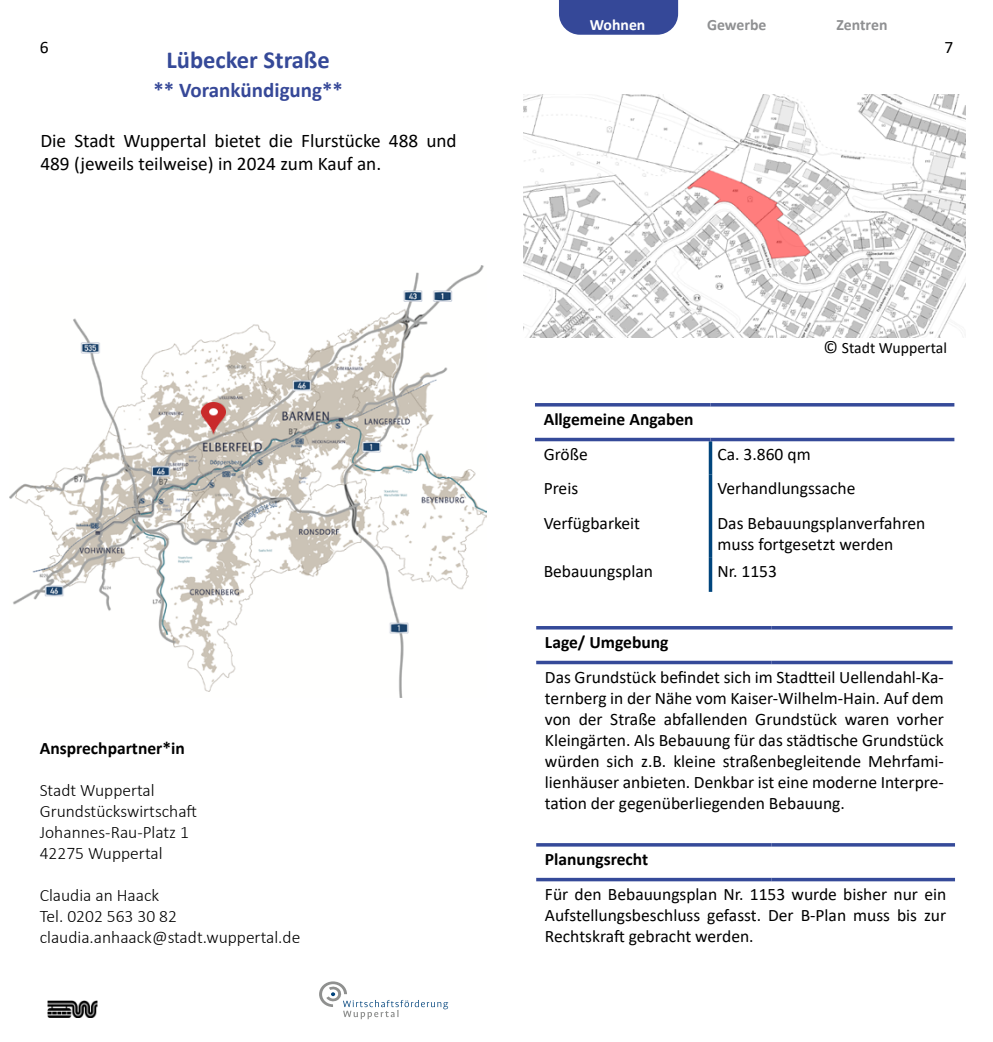
<style>
.page{position:relative;width:993px;height:1042px;background:#fff}
.page>*{position:absolute;margin:0;border:0;box-sizing:border-box;transform-origin:0 0}
.t1{font:700 24.5px "Calibri";color:#354998}
.t2{font:700 21px "Calibri";color:#364898}
.t3{font:19.25px/23.1px "Calibri";color:#000}
.t4{font:17.5px/21px "Calibri";color:#000;text-align:justify}
.t5{font:300 17.5px/21px "Calibri";color:#000}
.t6{font:700 17.5px "Calibri";color:#000}
.t7{font:15.75px "Calibri";color:#000}
.t8{font:700 15.75px "Calibri";color:#8f9092}
.t9{font:700 15.75px "Calibri";color:#fff}
.s1{font-size:17.5px}
</style>
<div class="page">
<img style="left:10px;top:265px;width:476px;height:432px">
<img style="left:523px;top:94px;width:441px;height:243px">
<svg style="left:708px;top:441px;width:4px;height:33px"></svg>
<svg style="left:708px;top:474px;width:4px;height:35px"></svg>
<svg style="left:708px;top:509px;width:4px;height:48px"></svg>
<svg style="left:708px;top:557px;width:4px;height:35px"></svg>
<hr style="left:535px;top:403px;width:175px;height:3px;background:#354a99">
<hr style="left:710px;top:403px;width:244px;height:3px;background:#354a99">
<hr style="left:535px;top:438px;width:175px;height:3px;background:#354a99">
<hr style="left:710px;top:438px;width:244px;height:3px;background:#354a99">
<hr style="left:536px;top:626px;width:235px;height:3px;background:#354a99">
<hr style="left:771px;top:626px;width:181px;height:3px;background:#354a99">
<hr style="left:536px;top:661px;width:235px;height:3px;background:#354a99">
<hr style="left:771px;top:661px;width:181px;height:3px;background:#354a99">
<hr style="left:536px;top:843px;width:235px;height:3px;background:#354a99">
<hr style="left:771px;top:843px;width:183px;height:3px;background:#354a99">
<hr style="left:536px;top:878px;width:235px;height:3px;background:#354a99">
<hr style="left:771px;top:878px;width:183px;height:3px;background:#354a99">
<img style="left:201px;top:402px;width:24px;height:32px">
<svg style="left:319px;top:981px;width:129px;height:38px"></svg>
<img style="left:47px;top:1000px;width:51px;height:17px">
<svg style="left:559px;top:0;width:119px;height:35px;background:#3f519d"></svg>
<p class="t9" style="left:589px;top:13px;width:57px">Wohnen</p>
<p class="t8" style="left:706px;top:13px;width:61px">Gewerbe</p>
<p class="t8" style="left:836px;top:13px;width:52px">Zentren</p>
<p class="t4" style="left:40px;top:36px;width:10px">6</p>
<p class="t4" style="left:944px;top:36px;width:10px">7</p>
<h1 class="t1" style="left:166px;top:43px;width:165px">Lübecker Straße</h1>
<p class="t2" style="left:153px;top:76px;width:191px">** Vorankündigung**</p>
<p class="t3" style="left:40px;top:128px;width:418px">Die Stadt Wuppertal bietet die Flurstücke 488 und<br>489 (jeweils teilweise) in 2024 zum Kauf an.</p>
<p class="t7" style="left:823px;top:337px;width:125px"><span class="s1">©</span> Stadt Wuppertal</p>
<p class="t6" style="left:40px;top:735px;width:147px">Ansprechpartner*in</p>
<p class="t5" style="left:40px;top:779px;width:159px">Stadt Wuppertal<br>Grundstückswirtschaft<br>Johannes-Rau-Platz 1<br>42275 Wuppertal</p>
<p class="t5" style="left:40px;top:884px;width:262px">Claudia an Haack<br>Tel. 0202 563 30 82 claudia.anhaack@stadt.wuppertal.de</p>
<p class="t6" style="left:543px;top:407px;width:151px">Allgemeine Angaben</p>
<p class="t4" style="left:543px;top:443px;width:46px">Größe</p>
<p class="t4" style="left:717px;top:443px;width:95px">Ca. 3.860 qm</p>
<p class="t4" style="left:543px;top:478px;width:36px">Preis</p>
<p class="t4" style="left:717px;top:478px;width:139px">Verhandlungssache</p>
<p class="t4" style="left:543px;top:512px;width:98px">Verfügbarkeit</p>
<p class="t4" style="left:717px;top:512px;width:209px">Das Bebauungsplanverfahren muss fortgesetzt werden</p>
<p class="t4" style="left:543px;top:560px;width:111px">Bebauungsplan</p>
<p class="t4" style="left:717px;top:560px;width:61px">Nr. 1153</p>
<p class="t6" style="left:544px;top:630px;width:125px">Lage/ Umgebung</p>
<p class="t4" style="left:544px;top:666px;width:400px">Das Grundstück befindet sich im Stadtteil Uellendahl-Ka&shy;ternberg in der Nähe vom Kaiser-Wilhelm-Hain. Auf dem von der Straße abfallenden Grundstück waren vorher Kleingärten. Als Bebauung für das städtische Grundstück würden sich z.B. kleine straßenbegleitende Mehrfami&shy;lienhäuser anbieten. Denkbar ist eine moderne Interpre&shy;tation der gegenüberliegenden Bebauung.</p>
<p class="t6" style="left:544px;top:847px;width:105px">Planungsrecht</p>
<p class="t4" style="left:544px;top:883px;width:402px">Für den Bebauungsplan Nr. 1153 wurde bisher nur ein Aufstellungsbeschluss gefasst. Der B-Plan muss bis zur Rechtskraft gebracht werden.</p>
</div>
